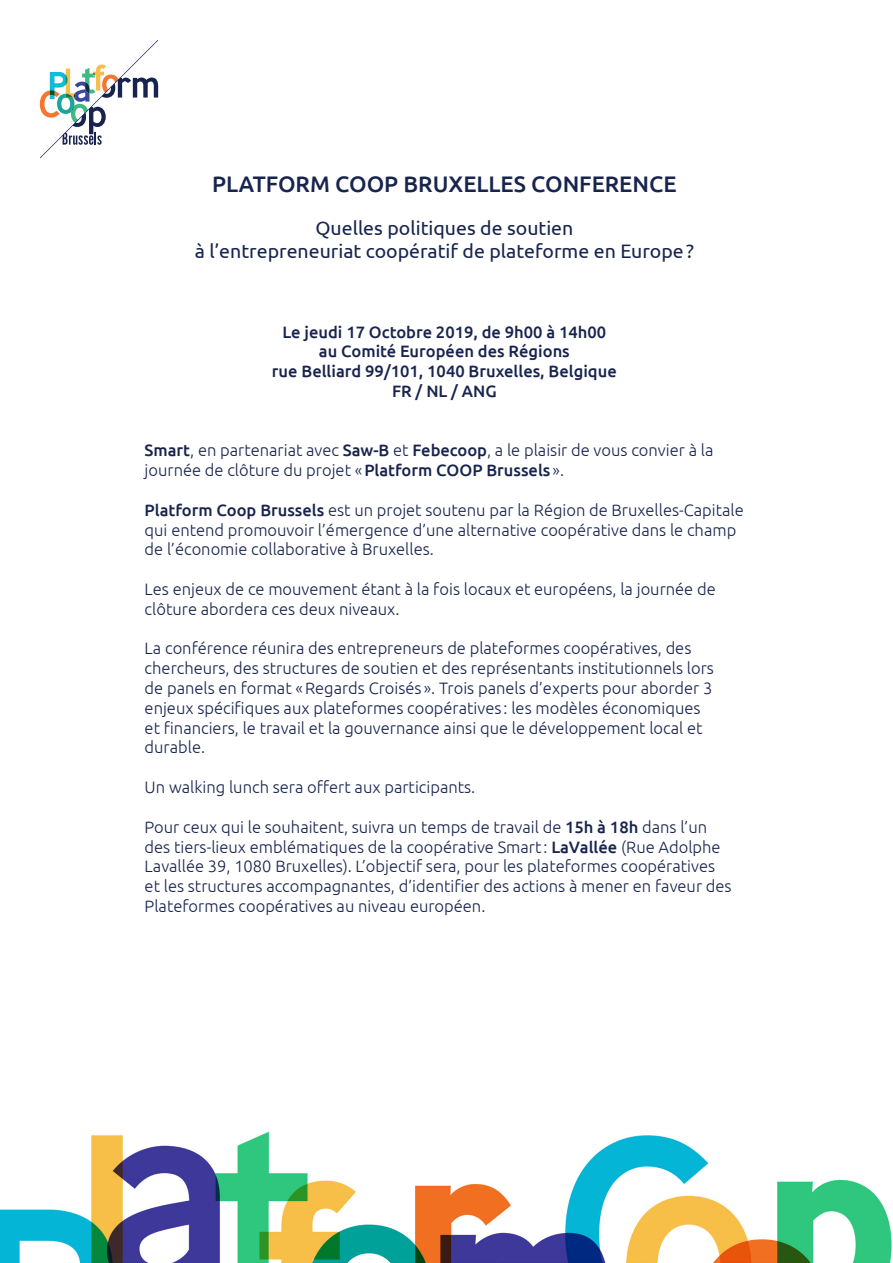
<style>
.page{position:relative;width:893px;height:1263px;background:#fff}
.page>*{position:absolute;margin:0;border:0;box-sizing:border-box;transform-origin:0 0}
.t1{font:500 22.5px "Ubuntu";color:#18244d}
.t2{font:19.5px/23.4px "Ubuntu";color:#18244d;text-align:center}
.t3{font:300 16.5px/19.8px "Ubuntu";color:#18244d}
.t4{font:500 16.5px/19.8px "Ubuntu";color:#18244d;text-align:center}
.s1{font-weight:500}
</style>
<div class="page">
<svg style="left:40px;top:40px;width:118px;height:118px"></svg>
<img style="left:0;top:1131px;width:892px;height:132px">
<p class="t1" style="left:212px;top:170px;width:466px">PLATFORM COOP BRUXELLES CONFERENCE</p>
<p class="t2" style="left:195px;top:216px;width:501px">Quelles politiques de soutien<br>à l’entrepreneuriat coopératif de plateforme en Europe?</p>
<p class="t4" style="left:283px;top:321px;width:325px">Le jeudi 17 Octobre 2019, de 9h00 à 14h00</p>
<p class="t4" style="left:272px;top:341px;width:346px">au Comité Européen des Régions<br>rue Belliard 99/101, 1040 Bruxelles, Belgique</p>
<p class="t4" style="left:392px;top:381px;width:106px">FR / NL / ANG</p>
<p class="t3" style="left:145px;top:440px;width:570px"><span class="s1">Smart</span>, en partenariat avec <span class="s1">Saw-B</span> et <span class="s1">Febecoop</span>, a le plaisir de vous convier à la journée de clôture du projet «<span class="s1">Platform COOP Brussels</span> ».</p>
<p class="t3" style="left:145px;top:500px;width:601px"><span class="s1">Platform Coop Brussels</span> est un projet soutenu par la Région de Bruxelles-Capitale qui entend promouvoir l’émergence d’une alternative coopérative dans le champ de l’économie collaborative à Bruxelles.</p>
<p class="t3" style="left:145px;top:579px;width:573px">Les enjeux de ce mouvement étant à la fois locaux et européens, la journée de clôture abordera ces deux niveaux.</p>
<p class="t3" style="left:145px;top:638px;width:571px">La conférence réunira des entrepreneurs de plateformes coopératives, des chercheurs, des structures de soutien et des représentants institutionnels lors de panels en format «Regards Croisés ». Trois panels d’experts pour aborder 3 enjeux spécifiques aux plateformes coopératives : les modèles économiques et financiers, le travail et la gouvernance ainsi que le développement local et durable.</p>
<p class="t3" style="left:145px;top:777px;width:332px">Un walking lunch sera offert aux participants.</p>
<p class="t3" style="left:145px;top:816px;width:589px">Pour ceux qui le souhaitent, suivra un temps de travail de <span class="s1">15h à 18h</span> dans l’un des tiers-lieux emblématiques de la coopérative Smart: <span class="s1">LaVallée</span> (Rue Adolphe Lavallée 39, 1080 Bruxelles). L’objectif sera, pour les plateformes coopératives et les structures accompagnantes, d’identifier des actions à mener en faveur des Plateformes coopératives au niveau européen.</p>
</div>
